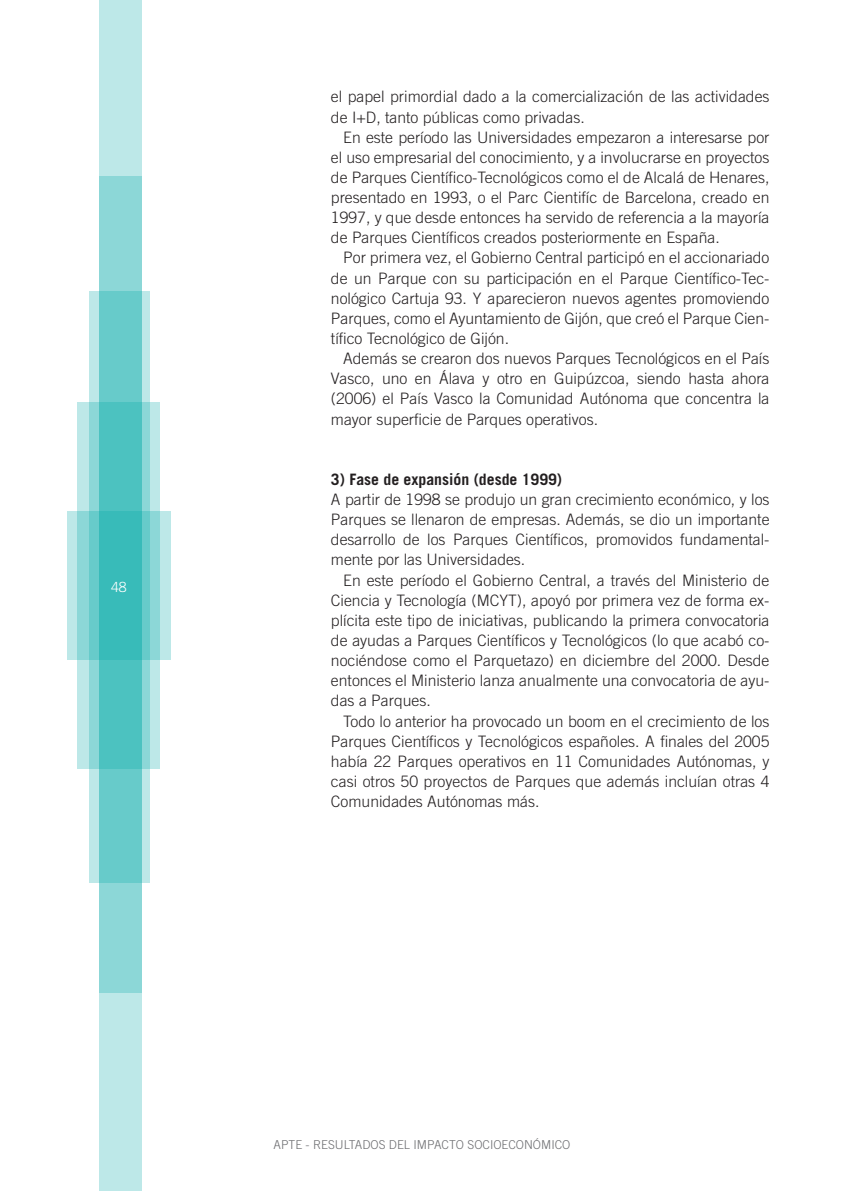
<style>
.page{position:relative;width:844px;height:1191px;background:#fff}
.page>*{position:absolute;margin:0;border:0;box-sizing:border-box;transform-origin:0 0}
.t1{font:300 15.75px/20.1px "Trade Gothic";color:#231f20;text-align:justify}
.t2{font:700 15.75px "Trade Gothic";color:#231f20}
.t3{font:300 14px "Trade Gothic";color:#fff}
.t4{font:300 12.25px "Trade Gothic";color:#6c6d70}
</style>
<div class="page">
<div style="left:99px;top:0;width:42px;height:1191px;background:#bde8e8"></div>
<div style="left:99px;top:176px;width:42px;height:816px;background:#8cd7d7"></div>
<svg style="left:90px;top:291px;width:60px;height:591px;background:#7cd2d1"></svg>
<svg style="left:77px;top:402px;width:83px;height:367px;background:#77d0cf"></svg>
<svg style="left:67px;top:511px;width:103px;height:149px;background:#6bcccb"></svg>
<p class="t3" style="left:111px;top:578px;width:9px">48</p>
<p class="t1" style="left:331px;top:87px;width:440px">el papel primordial dado a la comercialización de las actividades de I+D, tanto públicas como privadas.</p>
<p class="t1" style="left:331px;top:127px;width:440px;text-indent:12px">En este período las U niversidades empezaron a interesarse por el uso empresarial del conocimiento, y a involucrarse en proyectos de Parques Científico-Tecnológicos como el de Alcalá de Henares, presentado en 1993, o el Parc Cientifíc de Barcelona, creado en 1997, y que desde entonces ha servido de referencia a la mayoría de Parques Científicos creados posteriormente en España.</p>
<p class="t1" style="left:331px;top:248px;width:440px;text-indent:12px">Por primera vez, el Gobierno Central participó en el accionariado de un Parque con su participación en el Parque Científico-Tec&shy;nológico Cartuja 93. Y aparecieron nuevos agentes promoviendo Parques, como el Ayuntamiento de Gijón, que creó el Parque Cien&shy;tífico Tecnológico de Gijón.</p>
<p class="t1" style="left:331px;top:348px;width:440px;text-indent:12px">Además se crearon dos nuevos Parques Tecnológicos en el País Vasco, uno en Álava y otro en Guipúzcoa, siendo hasta ahora (2006) el País Vasco la Comunidad Autónoma que concentra la mayor superficie de Parques operativos.</p>
<p class="t2" style="left:331px;top:469px;width:233px">3) Fase de expansión (desde 1999)</p>
<p class="t1" style="left:331px;top:489px;width:440px">A partir de 1998 se produjo un gran crecimiento económico, y los Parques se llenaron de empresas. Además, se dio un importante desarrollo de los Parques Científicos, promovidos fundamental&shy;mente por las U niversidades.</p>
<p class="t1" style="left:331px;top:570px;width:440px;text-indent:12px">En este período el Gobierno Central, a través del M inisterio de Ciencia y Tecnología (MCYT), apoyó por primera vez de forma ex&shy;plícita este tipo de iniciativas, publicando la primera convocatoria de ayudas a Parques Científicos y Tecnológicos (lo que acabó co&shy;nociéndose como el Parquetazo) en diciembre del 2000. Desde entonces el M inisterio lanza anualmente una convocatoria de ayu&shy;das a Parques.</p>
<p class="t1" style="left:331px;top:710px;width:440px;text-indent:12px">Todo lo anterior ha provocado un boom en el crecimiento de los Parques Científicos y Tecnológicos españoles. A finales del 2005 había 22 Parques operativos en 11 Comunidades Autónomas, y casi otros 50 proyectos de Parques que además incluían otras 4<br>Comunidades Autónomas más.</p>
<p class="t4" style="left:273px;top:1137px;width:298px">APTE - Resultados del Impacto socioeconómico</p>
</div>
